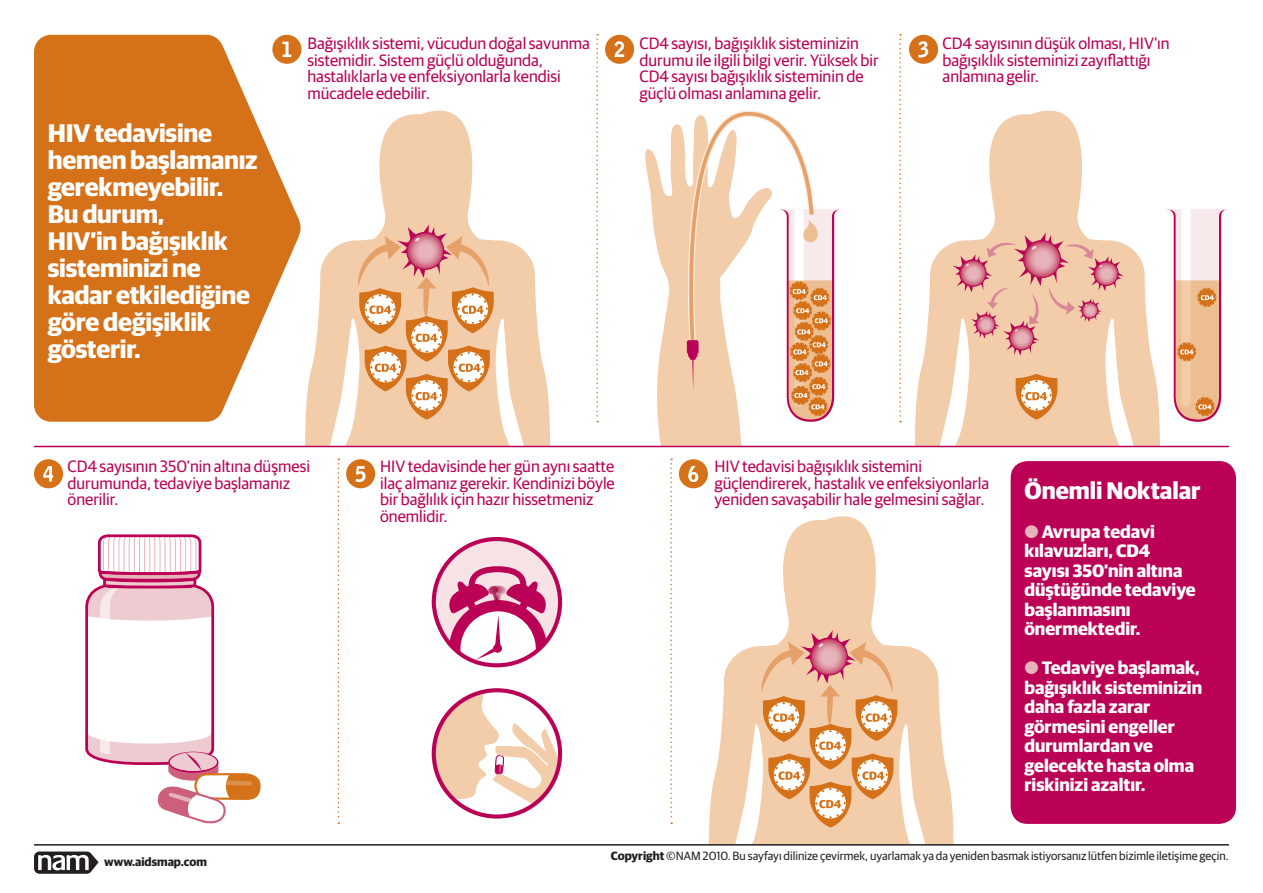
<style>
.page{position:relative;width:1263px;height:893px;background:#fff}
.page>*{position:absolute;margin:0;border:0;box-sizing:border-box;transform-origin:0 0}
.t1{font:700 25.5px/27px "Guardian Sans";letter-spacing:-.01em;color:#fff}
.t2{font:700 24px "Guardian Sans";color:#fff}
.t3{font:700 18px/19.5px "Guardian Sans";color:#fff}
.t4{font:16.5px/16.5px "Guardian Sans";color:#ba0156}
.t5{font:12px "Guardian Sans";color:#231f20}
.t6{font:700 12px "Guardian Sans";color:#231f20}
.s1{color:#e7b3bb}
.s2{font-weight:700}
</style>
<div class="page">
<svg style="left:709px;top:516px;width:245px;height:328px"></svg>
<svg style="left:305px;top:110px;width:245px;height:336px"></svg>
<svg style="left:915px;top:110px;width:245px;height:336px;fill:#f3ccaa"></svg>
<svg style="left:34px;top:35px;width:268px;height:387px;background:#da863c"></svg>
<div style="left:1011px;top:461px;width:225px;height:363px;background:#ba0156;border-radius:17px"></div>
<hr style="left:34px;top:446px;width:1195px;height:1px;background:#ba0156">
<div style="left:272px;top:35px;width:29px;height:29px;background:#d47119;border-radius:50%"></div>
<svg style="left:282px;top:42px;width:9px;height:15px"></svg>
<div style="left:605px;top:35px;width:29px;height:29px;background:#d47119;border-radius:50%"></div>
<svg style="left:614px;top:41px;width:10px;height:16px"></svg>
<div style="left:909px;top:35px;width:29px;height:29px;background:#d47119;border-radius:50%"></div>
<svg style="left:918px;top:41px;width:10px;height:17px"></svg>
<svg style="left:596px;top:34px;width:2px;height:388px"></svg>
<svg style="left:899px;top:34px;width:2px;height:388px"></svg>
<svg style="left:953px;top:232px;width:171px;height:123px;background:#ecb8a7"></svg>
<div style="left:679px;top:459px;width:29px;height:29px;background:#d47119;border-radius:50%"></div>
<svg style="left:688px;top:466px;width:10px;height:16px"></svg>
<div style="left:34px;top:459px;width:29px;height:29px;background:#d47119;border-radius:50%"></div>
<svg style="left:43px;top:466px;width:10px;height:15px"></svg>
<svg style="left:338px;top:458px;width:1px;height:366px"></svg>
<svg style="left:670px;top:458px;width:2px;height:366px"></svg>
<svg style="left:85px;top:534px;width:176px;height:290px"></svg>
<svg style="left:434px;top:539px;width:126px;height:126px;background:#efc6d3"></svg>
<svg style="left:445px;top:566px;width:105px;height:99px"></svg>
<div style="left:432px;top:537px;width:130px;height:130px;border:4px solid #ba0156;border-radius:50%"></div>
<svg style="left:434px;top:690px;width:126px;height:124px"></svg>
<div style="left:432px;top:688px;width:130px;height:131px;border:4px solid #ba0156;border-radius:50%"></div>
<div style="left:346px;top:459px;width:29px;height:29px;background:#d47119;border-radius:50%"></div>
<svg style="left:356px;top:466px;width:10px;height:16px"></svg>
<hr style="left:34px;top:844px;width:1195px;height:2px;background:#231f20">
<svg style="left:34px;top:851px;width:65px;height:23px"></svg>
<svg style="left:1016px;top:374px;width:41px;height:46px"></svg>
<svg style="left:356px;top:224px;width:138px;height:196px;background:#ecbc99"></svg>
<svg style="left:760px;top:630px;width:137px;height:197px;background:#ecbc98"></svg>
<svg style="left:641px;top:110px;width:201px;height:336px"></svg>
<svg style="left:1166px;top:209px;width:63px;height:213px"></svg>
<p class="t1" style="left:48px;top:117px;width:211px">HIV tedavisine hemen başlamanız gerekmeyebilir.<br>Bu durum,<br>HIV’in bağışıklık sisteminizi ne kadar etkilediğine göre değişiklik gösterir.</p>
<p class="t4" style="left:307px;top:34px;width:284px">Bağışıklık sistemi, vücudun doğal savunma sistemidir. Sistem güçlü olduğunda, hastalıklarla ve enfeksiyonlarla kendisi mücadele edebilir.</p>
<p class="t4" style="left:639px;top:34px;width:241px">CD4 sayısı, bağışıklık sisteminizin durumu ile ilgili bilgi verir. Yüksek bir CD4 sayısı bağışıklık sisteminin de güçlü olması anlamına gelir.</p>
<p class="t4" style="left:943px;top:34px;width:228px">CD4 sayısının düşük olması, HIV’ın bağışıklık sisteminizi zayıflattığı anlamına gelir.</p>
<p class="t4" style="left:68px;top:457px;width:244px">CD4 sayısının 350’nin altına düşmesi durumunda, tedaviye başlamanız önerilir.</p>
<p class="t4" style="left:380px;top:457px;width:236px">HIV tedavisinde her gün aynı saatte ilaç almanız gerekir. Kendinizi böyle bir bağlılık için hazır hissetmeniz önemlidir.</p>
<p class="t4" style="left:714px;top:457px;width:276px">HIV tedavisi bağışıklık sistemini güçlendirerek, hastalık ve enfeksiyonlarla yeniden savaşabilir hale gelmesini sağlar.</p>
<p class="t2" style="left:1024px;top:473px;width:178px">Önemli Noktalar</p>
<p class="t3" style="left:1024px;top:520px;width:173px"><span class="s1">●</span> Avrupa tedavi kılavuzları, CD4 sayısı 350’nin altına düştüğünde tedaviye başlanmasını önermektedir.</p>
<p class="t3" style="left:1024px;top:657px;width:179px"><span class="s1">●</span> Tedaviye başlamak, bağışıklık sisteminizin daha fazla zarar görmesini engeller durumlardan ve gelecekte hasta olma riskinizi azaltır.</p>
<p class="t6" style="left:104px;top:853px;width:104px">www.aidsmap.com</p>
<p class="t5" style="left:611px;top:848px;width:620px"><span class="s2">Copyright</span> ©NAM 2010. Bu sayfayı dilinize çevirmek, uyarlamak ya da yeniden basmak istiyorsanız lütfen bizimle iletişime geçin.</p>
</div>
